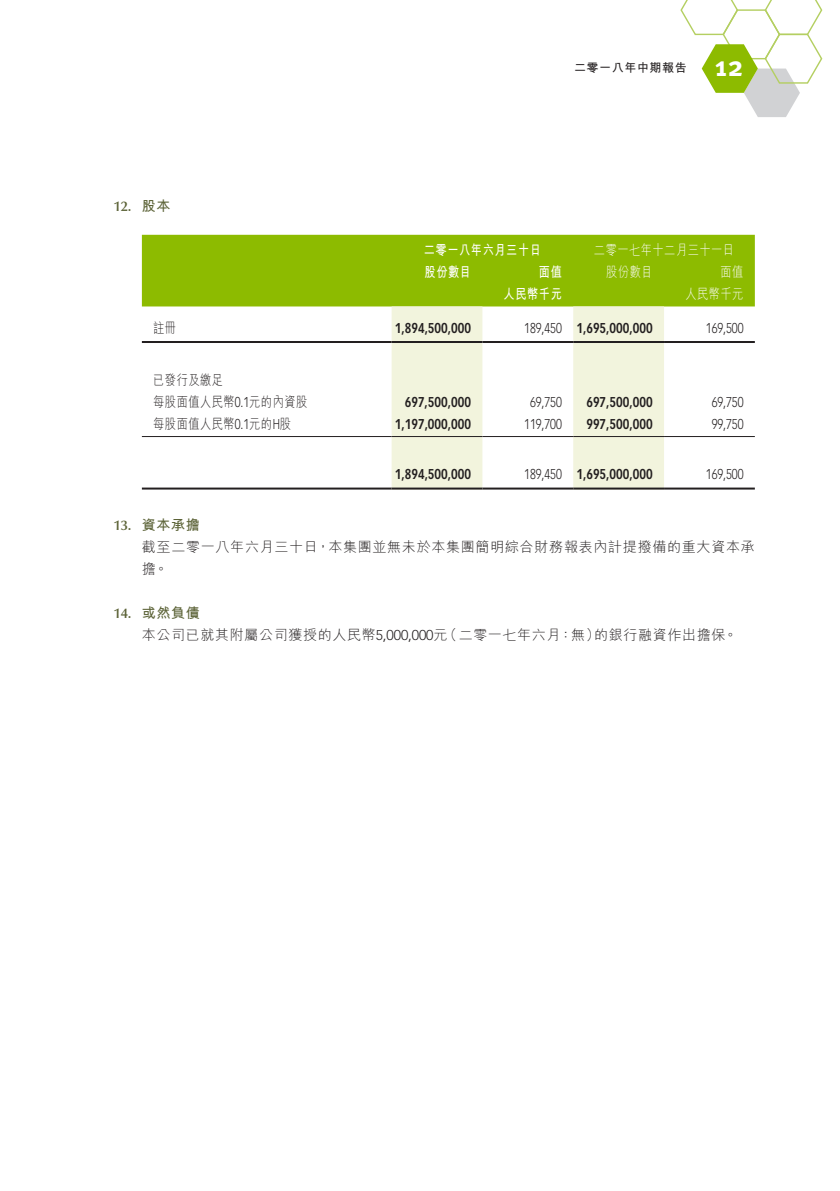
<style>
.page{position:relative;width:840px;height:1191px;background:#fff}
.page>*{position:absolute;margin:0;border:0;box-sizing:border-box;transform-origin:0 0}
.t1{font:700 28px "Meta";color:#fff}
.Notes{font:700 14px "Vectora LT Std";color:#231f20;scale:.8 1}
.Notes-2{font:300 14px/22px "M Hei HK";letter-spacing:.045em;color:#231f20}
.Notes-3{font:300 14px "Vectora LT Std";letter-spacing:-.005em;color:#231f20;scale:.8 1}
.Notes-4{font:300 14px "M Hei HK";letter-spacing:.045em;color:#231f20;scale:.8 1}
.Notes-5{font:300 14px "M Hei HK";letter-spacing:.045em;color:#fff;scale:.8 1}
.Notes-6{font:700 14px "M Hei HK";letter-spacing:.05em;color:#fff;scale:.8 1}
.Notes_HD1{font:700 14px "M Hei HK";letter-spacing:.045em;color:#5b6236}
.Notes_HD1-2{font:600 14px "Optima LT Std";color:#5b6236}
.t2{font:700 12px "M Hei HK";letter-spacing:.05em;color:#231f20}
.s1{font-family:"Vectora LT Std"}
</style>
<div class="page">
<svg style="left:680px;top:0;width:142px;height:117px"></svg>
<div style="left:142px;top:235px;width:612px;height:71px;background:#8dbb00"></div>
<svg style="left:391px;top:306px;width:272px;height:181px;fill:#f2f4dd"></svg>
<hr style="left:142px;top:341px;width:249px;height:2px;background:#231f20">
<hr style="left:391px;top:341px;width:91px;height:2px;background:#231f20">
<hr style="left:482px;top:341px;width:91px;height:2px;background:#231f20">
<hr style="left:573px;top:341px;width:90px;height:2px;background:#231f20">
<hr style="left:663px;top:341px;width:91px;height:2px;background:#231f20">
<hr style="left:142px;top:436px;width:249px;height:1px;background:#231f20">
<hr style="left:391px;top:436px;width:91px;height:1px;background:#231f20">
<hr style="left:482px;top:436px;width:91px;height:1px;background:#231f20">
<hr style="left:573px;top:436px;width:90px;height:1px;background:#231f20">
<hr style="left:663px;top:436px;width:91px;height:1px;background:#231f20">
<hr style="left:142px;top:487px;width:249px;height:2px;background:#231f20">
<hr style="left:391px;top:487px;width:91px;height:2px;background:#231f20">
<hr style="left:482px;top:487px;width:91px;height:2px;background:#231f20">
<hr style="left:573px;top:487px;width:90px;height:2px;background:#231f20">
<hr style="left:663px;top:487px;width:91px;height:2px;background:#231f20">
<p class="t2" style="left:573px;top:59px;width:114px">二零一八年中期報告</p>
<h1 class="t1" style="left:714px;top:49px;width:30px">12</h1>
<p class="Notes_HD1-2" style="left:113px;top:198px;width:20px">12.</p>
<p class="Notes_HD1" style="left:142px;top:196px;width:30px">股本</p>
<p class="Notes-4" style="left:153px;top:320px;width:30px">註冊</p>
<p class="Notes-4" style="left:153px;top:373px;width:89px">已發行及繳足</p>
<p class="Notes-4" style="left:153px;top:395px;width:194px">每股面值人民幣<span class="s1">0.1</span>元的內資股</p>
<p class="Notes-4" style="left:153px;top:417px;width:174px">每股面值人民幣<span class="s1">0.1</span>元的<span class="s1">H</span>股</p>
<p class="Notes-6" style="left:423px;top:240px;width:148px">二零一八年六月三十日</p>
<p class="Notes-5" style="left:593px;top:243px;width:177px">二零一七年十二月三十一日</p>
<p class="Notes-6" style="left:424px;top:262px;width:60px">股份數目</p>
<p class="Notes-6" style="left:538px;top:262px;width:30px">面值</p>
<p class="Notes-5" style="left:606px;top:265px;width:59px">股份數目</p>
<p class="Notes-5" style="left:720px;top:265px;width:30px">面值</p>
<p class="Notes-6" style="left:503px;top:284px;width:74px">人民幣千元</p>
<p class="Notes-5" style="left:685px;top:287px;width:74px">人民幣千元</p>
<p class="Notes" style="left:394px;top:319px;width:97px">1,894,500,000</p>
<p class="Notes-3" style="left:524px;top:320px;width:48px">189,450</p>
<p class="Notes" style="left:576px;top:319px;width:97px">1,695,000,000</p>
<p class="Notes-3" style="left:705px;top:320px;width:48px">169,500</p>
<p class="Notes" style="left:404px;top:394px;width:84px">697,500,000</p>
<p class="Notes" style="left:394px;top:416px;width:97px">1,197,000,000</p>
<p class="Notes-3" style="left:529px;top:394px;width:41px">69,750</p>
<p class="Notes-3" style="left:524px;top:416px;width:48px">119,700</p>
<p class="Notes" style="left:586px;top:394px;width:84px">697,500,000</p>
<p class="Notes" style="left:586px;top:416px;width:84px">997,500,000</p>
<p class="Notes-3" style="left:711px;top:394px;width:41px">69,750</p>
<p class="Notes-3" style="left:711px;top:416px;width:41px">99,750</p>
<p class="Notes" style="left:394px;top:466px;width:97px">1,894,500,000</p>
<p class="Notes-3" style="left:524px;top:466px;width:48px">189,450</p>
<p class="Notes" style="left:576px;top:466px;width:97px">1,695,000,000</p>
<p class="Notes-3" style="left:705px;top:466px;width:48px">169,500</p>
<p class="Notes_HD1-2" style="left:113px;top:517px;width:20px">13.</p>
<p class="Notes_HD1-2" style="left:113px;top:605px;width:20px">14.</p>
<p class="Notes_HD1" style="left:142px;top:515px;width:59px">資本承擔</p>
<p class="Notes-2" style="left:142px;top:535px;width:614px">截至二零一八年六月三十日，本集團並無未於本集團簡明綜合財務報表內計提撥備的重大資本承擔。</p>
<p class="Notes_HD1" style="left:142px;top:603px;width:59px">或然負債</p>
<p class="Notes-2" style="left:443px;top:623px;width:158px">（二零一七年六月：無）</p>
<p class="Notes-2" style="left:142px;top:623px;width:307px">本公司已就其附屬公司獲授的人民幣<span class="s1">5,000,000</span>元</p>
<p class="Notes-2" style="left:593px;top:623px;width:145px">的銀行融資作出擔保。</p>
</div>
